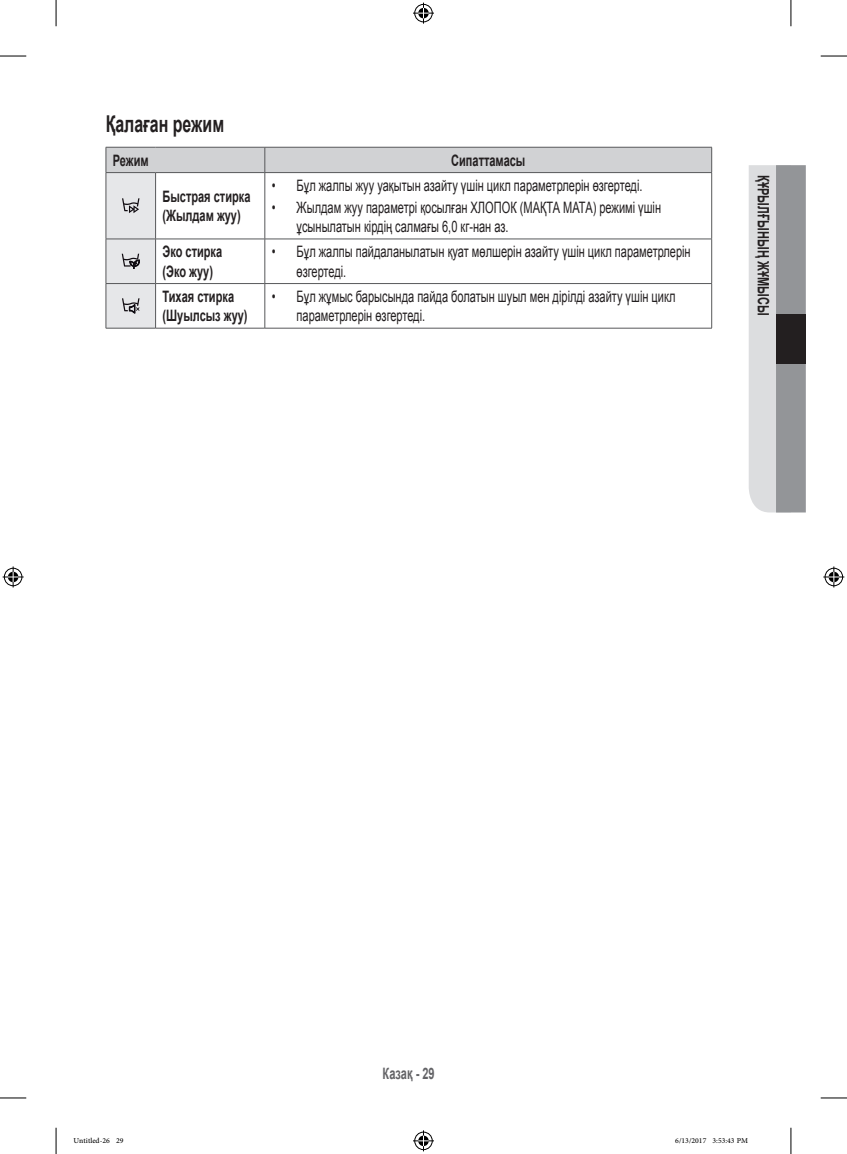
<style>
.page{position:relative;width:847px;height:1154px;background:#fff}
.page>*{position:absolute;margin:0;border:0;box-sizing:border-box;transform-origin:0 0}
.t1{font:700 22.75px "Arial";color:#231f20;scale:.7 1}
.t2{font:15.75px/19.2px "Arial";color:#231f20;scale:.7 1}
.t3{font:700 15.75px/19.2px "Arial";color:#231f20;scale:.7 1}
.t4{font:700 15.75px "Arial";color:#636366;scale:.7 1}
.t5{font:10.5px "Adobe Arabic";color:#000}
</style>
<div class="page">
<svg style="left:749px;top:165px;width:56px;height:347px;background:#babbbe"></svg>
<div style="left:775px;top:314px;width:30px;height:50px;background:#231f20"></div>
<hr style="left:106px;top:328px;width:49px;height:1px;background:#57585a">
<hr style="left:155px;top:328px;width:110px;height:1px;background:#57585a">
<hr style="left:265px;top:328px;width:446px;height:1px;background:#57585a">
<svg style="left:106px;top:147px;width:606px;height:181px"></svg>
<svg style="left:0;top:56px;width:26px;height:1px"></svg>
<svg style="left:820px;top:56px;width:26px;height:1px"></svg>
<svg style="left:0;top:1097px;width:26px;height:1px"></svg>
<svg style="left:820px;top:1097px;width:26px;height:1px"></svg>
<svg style="left:56px;top:0;width:1px;height:26px"></svg>
<svg style="left:56px;top:1128px;width:1px;height:26px"></svg>
<svg style="left:790px;top:0;width:1px;height:26px"></svg>
<svg style="left:790px;top:1128px;width:1px;height:26px"></svg>
<svg style="left:413px;top:3px;width:21px;height:21px"></svg>
<svg style="left:413px;top:1130px;width:21px;height:21px"></svg>
<svg style="left:3px;top:566px;width:21px;height:21px"></svg>
<svg style="left:823px;top:566px;width:21px;height:21px"></svg>
<h1 class="t1" style="left:106px;top:109px;width:171px">Қалаған режим</h1>
<p class="t3" style="left:113px;top:151px;width:53px">Режим</p>
<p class="t3" style="left:451px;top:151px;width:107px">Сипаттамасы</p>
<p class="t3" style="left:162px;top:187px;width:127px">Быстрая стирка (Жылдам жуу)</p>
<p class="t2" style="left:272px;top:176px;width:531px">• Бұл жалпы жуу уақытын азайту үшін цикл параметрлерін өзгертеді.</p>
<p class="t2" style="left:296px;top:198px;width:522px;text-indent:-25px">• Жылдам жуу параметрі қосылған ХЛОПОК (МАҚТА МАТА) режимі үшін ұсынылатын кірдің салмағы 6,0 кг-нан аз.</p>
<p class="t3" style="left:162px;top:243px;width:87px">Эко стирка (Эко жуу)</p>
<p class="t2" style="left:296px;top:242px;width:564px;text-indent:-25px">• Бұл жалпы пайдаланылатын қуат мөлшерін азайту үшін цикл параметрлерін өзгертеді.</p>
<p class="t3" style="left:162px;top:287px;width:123px">Тихая стирка (Шуылсыз жуу)</p>
<p class="t2" style="left:296px;top:287px;width:542px;text-indent:-25px">• Бұл жұмыс барысында пайда болатын шуыл мен дірілді азайту үшін цикл параметрлерін өзгертеді.</p>
<p class="t3" style="left:772px;top:175px;width:202px;rotate:90deg">ҚҰРЫЛҒЫНЫҢ ЖҰМЫСЫ</p>
<p class="t4" style="left:382px;top:1063px;width:76px">Казақ - 29</p>
<p class="t5" style="left:74px;top:1133px;width:51px">Untitled-26 29</p>
<p class="t5" style="left:675px;top:1133px;width:74px">6/13/2017 3:53:43 PM</p>
</div>
